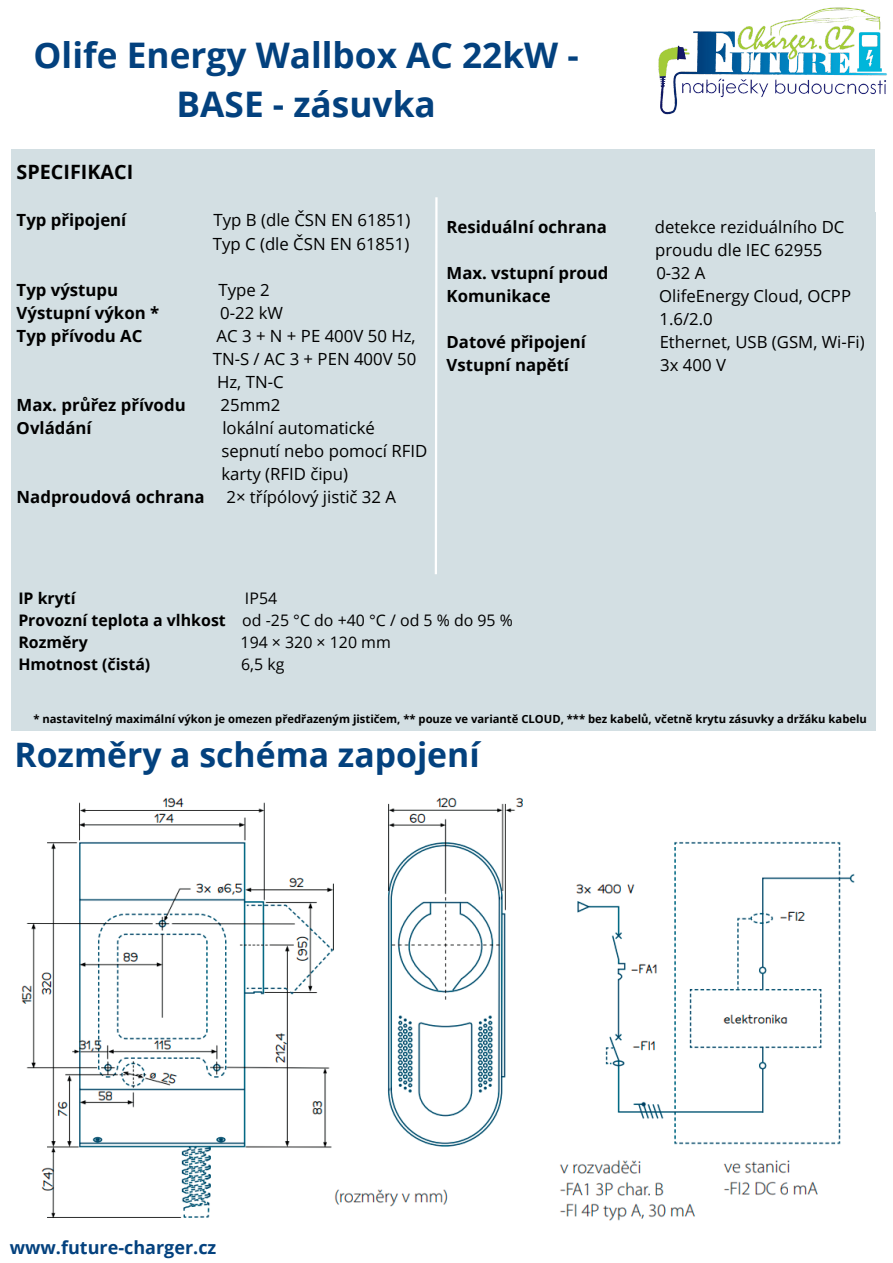
<style>
.page{position:relative;width:893px;height:1263px;background:#fff}
.page>*{position:absolute;margin:0;border:0;box-sizing:border-box;transform-origin:0 0}
.t1{font:700 35.25px/48.9px "Open Sans";color:#03417e;text-align:center}
.t2{font:700 33.75px "Open Sans";color:#03417e}
.t3{font:700 19.73px "Open Sans";color:#000}
.t4{font:700 18px "Open Sans";color:#03417e}
.t5{font:16.8px "Open Sans";color:#000}
.t6{font:700 16.8px "Open Sans";color:#000}
.t7{font:16.73px "Open Sans";color:#000}
.t8{font:700 16.73px "Open Sans";color:#000}
.t9{font:15.9px "Open Sans";color:#000}
.t10{font:700 15.9px "Open Sans";color:#000}
.t11{font:700 11.25px "Open Sans";color:#000}
.s1{font-weight:700}
</style>
<div class="page">
<img style="left:658px;top:7px;width:229px;height:108px">
<div style="left:12px;top:532px;width:864px;height:199px;background:#d3dfe3"></div>
<div style="left:12px;top:388px;width:864px;height:199px;background:#d3dfe3"></div>
<div style="left:12px;top:149px;width:863px;height:199px;background:#d3dfe3"></div>
<div style="left:12px;top:212px;width:864px;height:199px;background:#d3dfe3"></div>
<svg style="left:435px;top:197px;width:3px;height:377px"></svg>
<img style="left:21px;top:797px;width:834px;height:424px">
<p class="t1" style="left:34px;top:30px;width:547px">Olife Energy Wallbox AC 22kW -<br>BASE - zásuvka</p>
<p class="t3" style="left:17px;top:158px;width:118px">SPECIFIKACI</p>
<p class="t6" style="left:17px;top:208px;width:111px">Typ připojení</p>
<p class="t5" style="left:213px;top:208px;width:198px">Typ B (dle ČSN EN 61851)</p>
<p class="t5" style="left:213px;top:232px;width:198px">Typ C (dle ČSN EN 61851)</p>
<p class="t6" style="left:17px;top:278px;width:103px">Typ výstupu</p>
<p class="t5" style="left:218px;top:278px;width:53px">Type 2</p>
<p class="t6" style="left:17px;top:301px;width:144px">Výstupní výkon *</p>
<p class="t5" style="left:220px;top:301px;width:64px">0-22 kW</p>
<p class="t6" style="left:17px;top:324px;width:127px">Typ přívodu AC</p>
<p class="t5" style="left:216px;top:324px;width:201px">AC 3 + N + PE 400V 50 Hz,</p>
<p class="t5" style="left:213px;top:347px;width:205px">TN-S / AC 3 + PEN 400V 50</p>
<p class="t5" style="left:217px;top:370px;width:68px">Hz, TN-C</p>
<p class="t6" style="left:17px;top:393px;width:170px">Max. průřez přívodu</p>
<p class="t5" style="left:220px;top:393px;width:61px">25mm2</p>
<p class="t6" style="left:17px;top:416px;width:77px">Ovládání</p>
<p class="t5" style="left:222px;top:416px;width:154px">lokální automatické</p>
<p class="t5" style="left:221px;top:439px;width:207px">sepnutí nebo pomocí RFID</p>
<p class="t5" style="left:221px;top:462px;width:128px">karty (RFID čipu)</p>
<p class="t6" style="left:17px;top:485px;width:189px">Nadproudová ochrana</p>
<p class="t5" style="left:226px;top:485px;width:171px">2× třípólový jistič 32 A</p>
<p class="t8" style="left:446px;top:215px;width:162px">Residuální ochrana</p>
<p class="t7" style="left:655px;top:215px;width:191px">detekce reziduálního DC</p>
<p class="t7" style="left:655px;top:238px;width:169px">proudu dle IEC 62955</p>
<p class="t8" style="left:446px;top:261px;width:163px">Max. vstupní proud</p>
<p class="t7" style="left:656px;top:261px;width:50px">0-32 A</p>
<p class="t8" style="left:446px;top:284px;width:105px">Komunikace</p>
<p class="t7" style="left:659px;top:284px;width:193px">OlifeEnergy Cloud, OCPP</p>
<p class="t7" style="left:659px;top:307px;width:55px">1.6/2.0</p>
<p class="t8" style="left:446px;top:330px;width:141px">Datové připojení</p>
<p class="t7" style="left:659px;top:330px;width:206px">Ethernet, USB (GSM, Wi-Fi)</p>
<p class="t8" style="left:446px;top:353px;width:124px">Vstupní napětí</p>
<p class="t7" style="left:660px;top:353px;width:67px">3x 400 V</p>
<p class="t10" style="left:18px;top:587px;width:59px">IP krytí</p>
<p class="t9" style="left:245px;top:587px;width:34px">IP54</p>
<p class="t9" style="left:18px;top:609px;width:496px"><span class="s1">Provozní teplota a vlhkost</span> od -25 °C do +40 °C / od 5 % do 95 %</p>
<p class="t10" style="left:18px;top:631px;width:71px">Rozměry</p>
<p class="t9" style="left:240px;top:631px;width:152px">194 × 320 × 120 mm</p>
<p class="t10" style="left:18px;top:653px;width:133px">Hmotnost (čistá)</p>
<p class="t9" style="left:241px;top:653px;width:45px">6,5 kg</p>
<p class="t11" style="left:33px;top:711px;width:835px">* nastavitelný maximální výkon je omezen předřazeným jističem, ** pouze ve variantě CLOUD, *** bez kabelů, včetně krytu zásuvky a držáku kabelu</p>
<p class="t2" style="left:14px;top:731px;width:467px">Rozměry a schéma zapojení</p>
<p class="t4" style="left:10px;top:1234px;width:208px">www.future-charger.cz</p>
</div>
